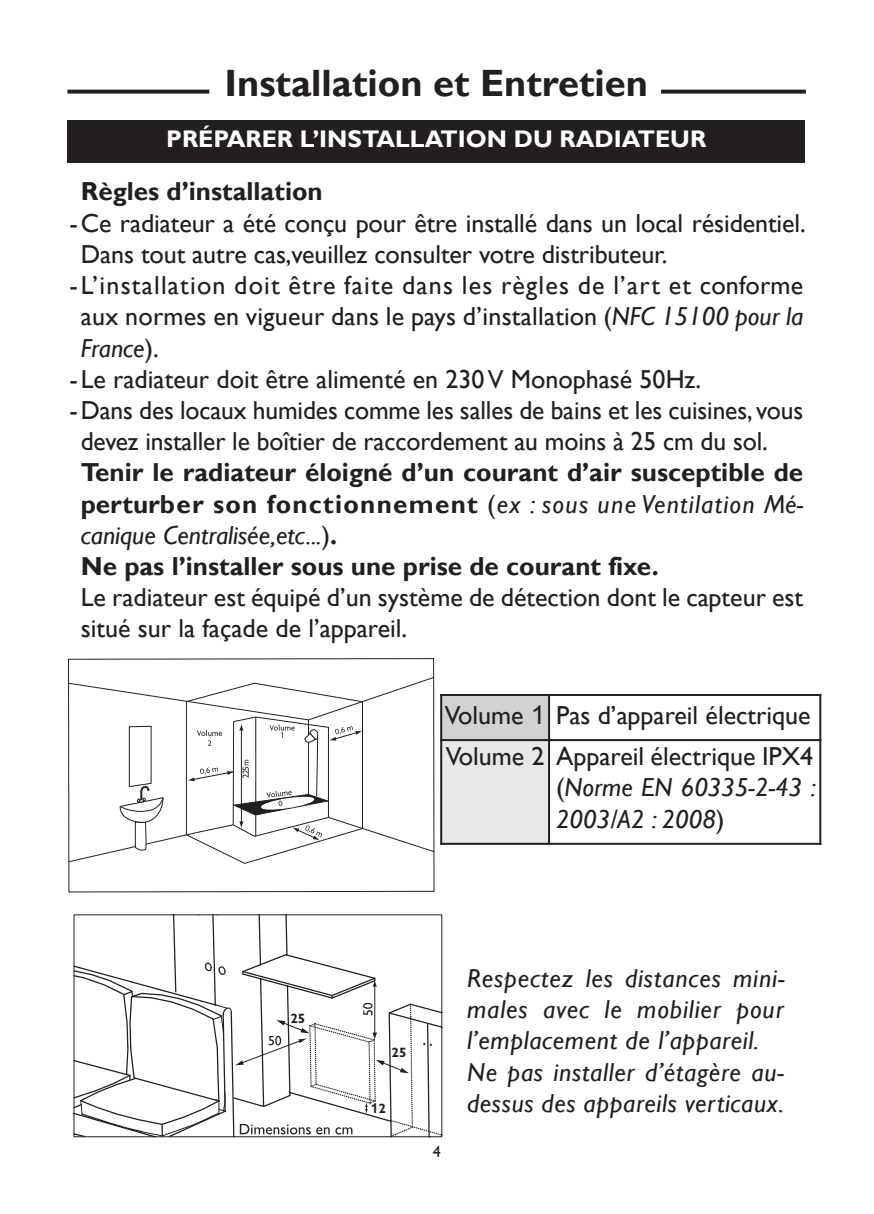
<style>
.page{position:relative;width:874px;height:1214px;background:#fff}
.page>*{position:absolute;margin:0;border:0;box-sizing:border-box;transform-origin:0 0}
.t1{font:700 38px "Gill Sans";color:#231f20}
.t2{font:26px/31.2px "Gill Sans";color:#231f20}
.t3{font:700 26px/31.2px "Gill Sans";color:#231f20}
.t4{font:italic 26px/31.2px "Gill Sans";letter-spacing:.025em;color:#231f20}
.t5{font:26px "Gill Sans";letter-spacing:.045em;color:#231f20}
.t6{font:italic 26px/31.2px "Gill Sans";color:#231f20}
.t7{font:700 24px "Gill Sans";color:#fff}
.t8{font:16px "Gill Sans";color:#231f20}
.t9{font:700 13.6px "Gill Sans";color:#231f20}
.t10{font:700 13.6px "Arial";color:#231f20}
.s1{font-style:italic}
.s2{font-style:normal}
.s3{font-weight:400}
.s4{font-weight:400;font-style:italic}
.s5{font-family:"Arial"}
.s6{font-family:"Gill Sans"}
</style>
<div class="page">
<div style="left:67px;top:120px;width:737px;height:43px;background:#231f20"></div>
<svg style="left:67px;top:90px;width:142px;height:4px"></svg>
<svg style="left:661px;top:90px;width:144px;height:4px"></svg>
<div style="left:68px;top:655px;width:366px;height:239px;background:linear-gradient(to right,#fff,#fff)"></div>
<svg style="left:68px;top:658px;width:366px;height:234px"></svg>
<div style="left:440px;top:694px;width:108px;height:46px;background:#d1d2d4"></div>
<div style="left:440px;top:740px;width:108px;height:104px;background:#e7e8e9"></div>
<hr style="left:440px;top:694px;width:2px;height:150px;background:#231f20">
<hr style="left:547px;top:694px;width:2px;height:150px;background:#231f20">
<hr style="left:818px;top:694px;width:2px;height:150px;background:#231f20">
<hr style="left:440px;top:694px;width:380px;height:2px;background:#231f20">
<hr style="left:440px;top:739px;width:380px;height:2px;background:#231f20">
<hr style="left:440px;top:842px;width:380px;height:2px;background:#231f20">
<svg style="left:74px;top:1137px;width:368px;height:1px"></svg>
<svg style="left:72px;top:914px;width:370px;height:223px"></svg>
<h1 class="t1" style="left:224px;top:61px;width:425px">Installation et Entretien</h1>
<p class="t7" style="left:166px;top:125px;width:541px">PRÉPARER L’INSTALLATION DU RADIATEUR</p>
<p class="t3" style="left:81px;top:176px;width:243px">Règles d’installation</p>
<p class="t2" style="left:69px;top:207px;width:737px">-Ce radiateur a été conçu pour être installé dans un local résidentiel.</p>
<p class="t2" style="left:81px;top:238px;width:588px">Dans tout autre cas,veuillez consulter votre distributeur.</p>
<p class="t5" style="left:69px;top:270px;width:735px">-L’installation doit être faite dans les règles de l’art et conforme</p>
<p class="t2" style="left:81px;top:300px;width:723px">aux normes en vigueur dans le pays d’installation (<span class="s1">NFC 15100 pour la</span></p>
<p class="t4" style="left:81px;top:332px;width:79px">France<span class="s2">).</span></p>
<p class="t2" style="left:69px;top:363px;width:633px">-Le radiateur doit être alimenté en 230V Monophasé 50Hz.</p>
<p class="t2" style="left:69px;top:394px;width:735px">-Dans des locaux humides comme les salles de bains et les cuisines, vous</p>
<p class="t2" style="left:81px;top:425px;width:688px">devez installer le boîtier de raccordement au moins à 25 cm du sol.</p>
<p class="t3" style="left:81px;top:456px;width:723px">Tenir le radiateur éloigné d’un courant d’air susceptible de perturber son fonctionnement <span class="s3">(</span><span class="s4">ex : sous une Ventilation Mé&shy;canique Centralisée,etc...</span><span class="s3">)</span>.<br>Ne pas l’installer sous une prise de courant fixe.</p>
<p class="t2" style="left:81px;top:581px;width:723px">Le radiateur est équipé d’un système de détection dont le capteur est situé sur la façade de l’appareil.</p>
<p class="t9" style="left:290px;top:1009px;width:16px">25</p>
<p class="t2" style="left:444px;top:693px;width:369px;line-height:41.6px">Volume <span class="s5">1</span> Pas d’appareil électrique<br>Volume 2 Appareil électrique IPX4</p>
<p class="t6" style="left:555px;top:771px;width:261px"><span class="s2">(</span>Norme EN 60335-2-43 :<br>2003/A2 : 2008<span class="s2">)</span></p>
<p class="t9" style="left:391px;top:1044px;width:16px">25</p>
<p class="t10" style="left:370px;top:1098px;width:17px">1<span class="s6">2</span></p>
<p class="t8" style="left:433px;top:1141px;width:9px">4</p>
<p class="t4" style="left:467px;top:962px;width:319px">Respectez les distances mini&shy;males avec le mobilier pour l’emplacement de l’appareil.<br>Ne pas installer d’étagère au&shy;dessus des appareils verticaux.</p>
</div>
